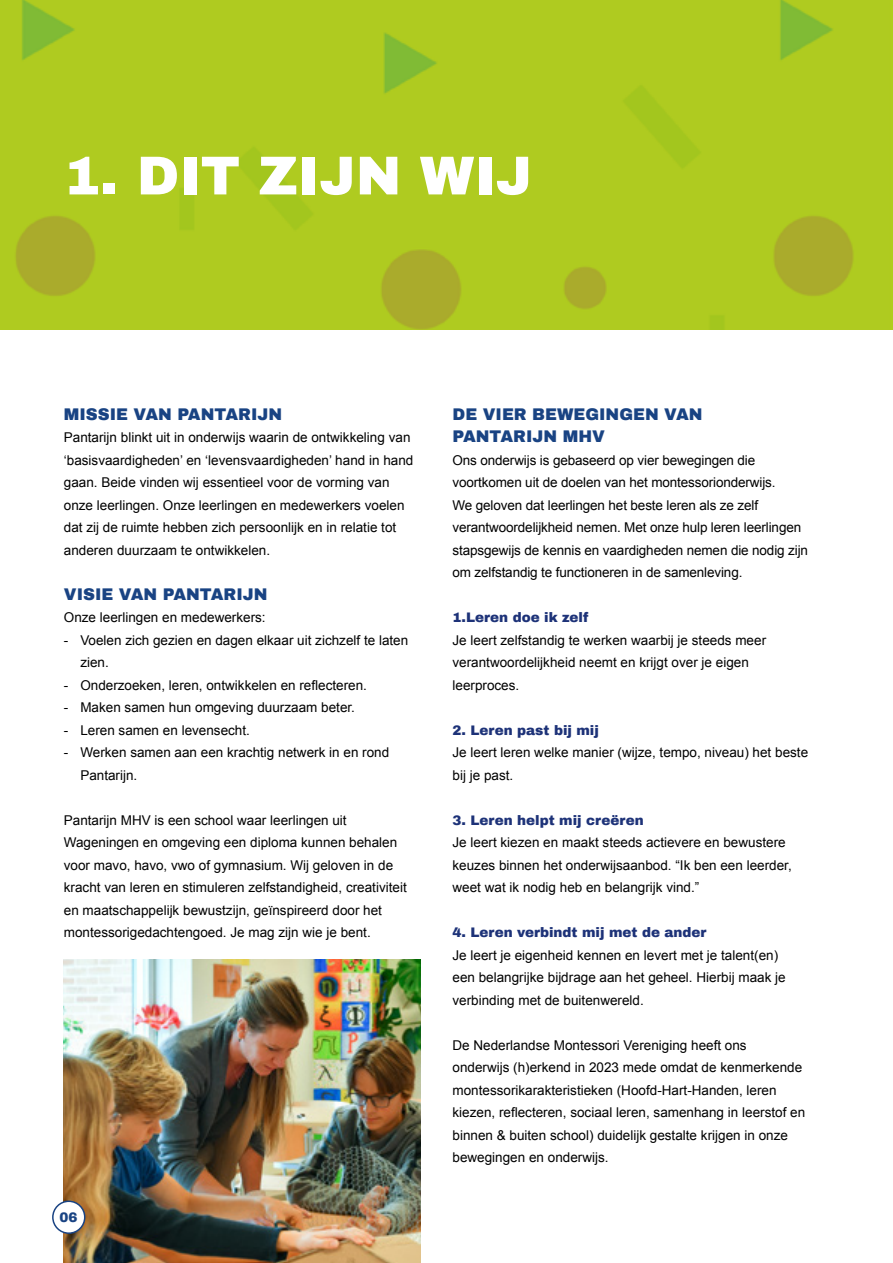
<style>
.page{position:relative;width:893px;height:1263px;background:#fff}
.page>*{position:absolute;margin:0;border:0;box-sizing:border-box;transform-origin:0 0}
.t1{font:900 54.75px "Archivo";color:#fff}
.t2{font:900 16.5px/22.5px "Archivo";color:#194383}
.t3{font:13.5px/22.5px "Arial";color:#000}
.t4{font:900 13.5px "Archivo";color:#1d3278}
.t5{font:900 13.5px "Archivo";color:#194383}
</style>
<div class="page">
<img style="left:0;top:0;width:893px;height:330px">
<img style="left:64px;top:960px;width:357px;height:303px">
<div style="left:53px;top:1201px;width:32px;height:32px;background:#fff;border-radius:50%"></div>
<div style="left:52px;top:1200px;width:33px;height:34px;border:2px solid #194383;border-radius:50%"></div>
<h1 class="t1" style="left:64px;top:142px;width:470px">1. DIT ZIJN WIJ</h1>
<p class="t2" style="left:64px;top:403px;width:220px">MISSIE VAN PANTARIJN</p>
<p class="t3" style="left:64px;top:426px;width:351px">Pantarijn blinkt uit in onderwijs waarin de ontwikkeling van ‘basisvaardigheden’ en ‘levensvaardigheden’ hand in hand gaan. Beide vinden wij essentieel voor de vorming van onze leerlingen. Onze leerlingen en medewerkers voelen dat zij de ruimte hebben zich persoonlijk en in relatie tot anderen duurzaam te ontwikkelen.</p>
<p class="t2" style="left:64px;top:583px;width:205px">VISIE VAN PANTARIJN</p>
<p class="t3" style="left:64px;top:606px;width:203px">Onze leerlingen en medewerkers:</p>
<p class="t3" style="left:80px;top:629px;width:329px;text-indent:-16px">- Voelen zich gezien en dagen elkaar uit zichzelf te laten zien.</p>
<p class="t3" style="left:64px;top:674px;width:305px">- Onderzoeken, leren, ontwikkelen en reflecteren.</p>
<p class="t3" style="left:64px;top:696px;width:293px">- Maken samen hun omgeving duurzaam beter.</p>
<p class="t3" style="left:64px;top:719px;width:188px">- Leren samen en levensecht.</p>
<p class="t3" style="left:80px;top:741px;width:310px;text-indent:-16px">- Werken samen aan een krachtig netwerk in en rond<br>Pantarijn.</p>
<p class="t3" style="left:64px;top:809px;width:344px">Pantarijn MHV is een school waar leerlingen uit Wageningen en omgeving een diploma kunnen behalen voor mavo, havo, vwo of gymnasium. Wij geloven in de kracht van leren en stimuleren zelfstandigheid, creativiteit en maatschappelijk bewustzijn, geïnspireerd door het montessorigedachtengoed. Je mag zijn wie je bent.</p>
<p class="t5" style="left:60px;top:1209px;width:20px">06</p>
<p class="t2" style="left:452px;top:403px;width:252px">DE VIER BEWEGINGEN VAN<br>PANTARIJN MHV</p>
<p class="t3" style="left:452px;top:449px;width:357px">Ons onderwijs is gebaseerd op vier bewegingen die voortkomen uit de doelen van het montessorionderwijs.<br>We geloven dat leerlingen het beste leren als ze zelf verantwoordelijkheid nemen. Met onze hulp leren leerlingen stapsgewijs de kennis en vaardigheden nemen die nodig zijn om zelfstandig te functioneren in de samenleving.</p>
<p class="t4" style="left:452px;top:609px;width:137px">1.Leren doe ik zelf</p>
<p class="t3" style="left:452px;top:629px;width:315px">Je leert zelfstandig te werken waarbij je steeds meer verantwoordelijkheid neemt en krijgt over je eigen leerproces.</p>
<p class="t4" style="left:452px;top:722px;width:148px">2. Leren past bij mij</p>
<p class="t3" style="left:452px;top:741px;width:357px">Je leert leren welke manier (wijze, tempo, niveau) het beste bij je past.</p>
<p class="t4" style="left:452px;top:812px;width:193px">3. Leren helpt mij creëren</p>
<p class="t3" style="left:452px;top:831px;width:341px">Je leert kiezen en maakt steeds actievere en bewustere keuzes binnen het onderwijsaanbod. “Ik ben een leerder, weet wat ik nodig heb en belangrijk vind.”</p>
<p class="t4" style="left:452px;top:924px;width:256px">4. Leren verbindt mij met de ander</p>
<p class="t3" style="left:452px;top:944px;width:335px">Je leert je eigenheid kennen en levert met je talent(en) een belangrijke bijdrage aan het geheel. Hierbij maak je verbinding met de buitenwereld.</p>
<p class="t3" style="left:452px;top:1034px;width:354px">De Nederlandse Montessori Vereniging heeft ons onderwijs (h)erkend in 2023 mede omdat de kenmerkende montessorikarakteristieken (Hoofd-Hart-Handen, leren kiezen, reflecteren, sociaal leren, samenhang in leerstof en binnen &amp; buiten school) duidelijk gestalte krijgen in onze bewegingen en onderwijs.</p>
</div>
